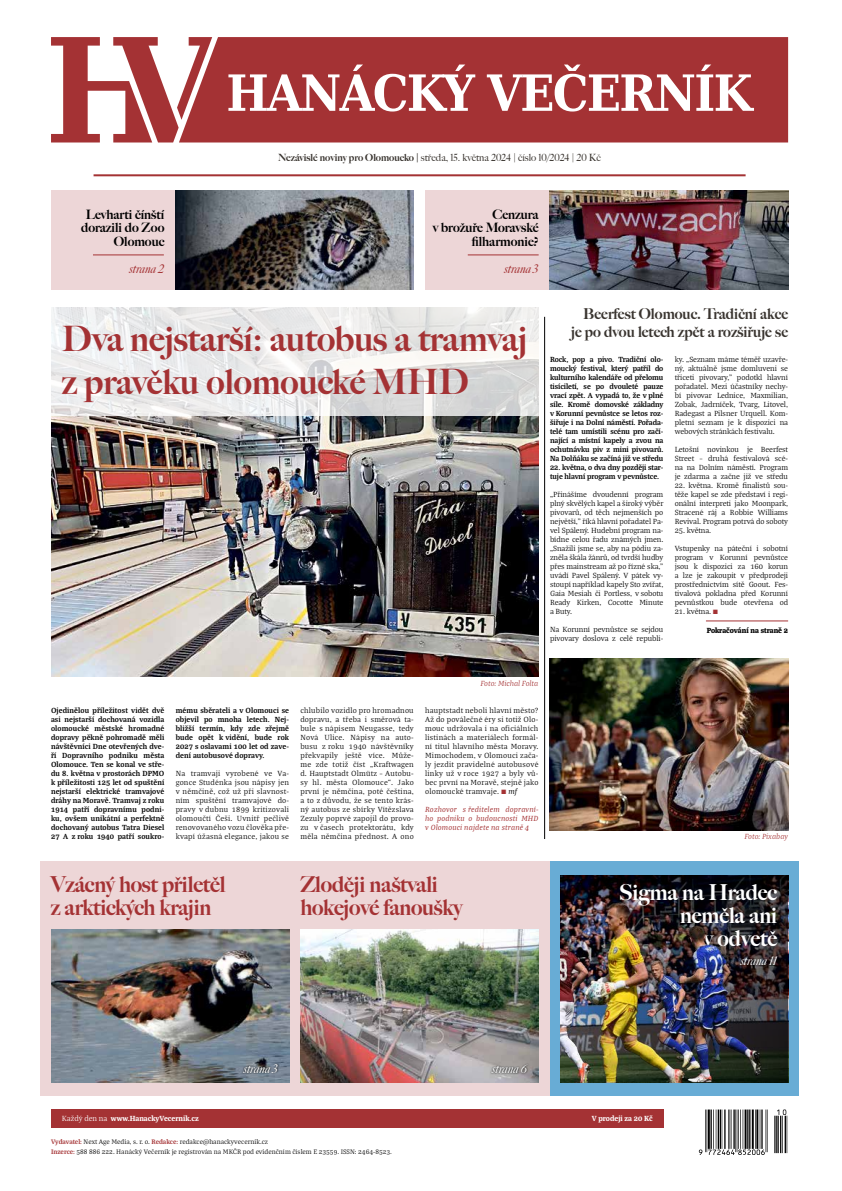
<style>
.page{position:relative;width:842px;height:1191px;background:#fff}
.page>*{position:absolute;margin:0;border:0;box-sizing:border-box;transform-origin:0 0}
.t1{font:900 35px/43px "Big Caslon FB";color:#a43234}
.t2{font:900 22px/23px "Big Caslon FB";letter-spacing:-.01em;color:#a43234}
.t3{font:900 22px/23px "Big Caslon FB";letter-spacing:-.005em;color:#fff;text-align:right}
.t4{font:900 15px/18px "Big Caslon FB";color:#39342f;text-align:right}
.t5{font:900 13px/13px "Big Caslon FB";color:#000;text-align:right}
.t6{font:italic 12px "Big Caslon FB";color:#fff}
.t7{font:italic 12px "Big Caslon FB";color:#a43234}
.t8{font:10px "Big Caslon FB";color:#39342f}
.t9{font:300 8px/9px "Bagatela";letter-spacing:-.01em;color:#000;text-align:justify}
.t10{font:700 8px/9px "Bagatela";letter-spacing:-.01em;color:#000;text-align:justify}
.t11{font:italic 8px/9px "Bagatela";letter-spacing:.02em;color:#a43234;text-align:justify}
.t12{font:8px "Bagatela Dark";color:#fff}
.t13{font:italic 300 8px "Bagatela";color:#a43234}
.t14{font:800 8px "Bagatela";color:#000}
.t15{font:300 7px/9.9px "Bagatela";color:#000}
.s1{font-weight:900}
.s2{font-weight:400;font-style:italic}
.s3{font-family:"Bagatela";font-weight:300}
.s4{font-weight:700;color:#a43234}
</style>
<div class="page">
<img style="left:51px;top:416px;width:488px;height:260px">
<div style="left:40px;top:861px;width:510px;height:234px;background:#edd6d7"></div>
<hr style="left:706px;top:620px;width:82px;height:1px;background:#a43234">
<img style="left:300px;top:929px;width:238px;height:153px">
<img style="left:51px;top:929px;width:238px;height:153px">
<hr style="left:544px;top:317px;width:1px;height:522px;background:#000">
<div style="left:51px;top:1109px;width:612px;height:18px;background:#a43234"></div>
<div style="left:51px;top:191px;width:125px;height:99px;background:#edd6d7"></div>
<div style="left:425px;top:191px;width:125px;height:99px;background:#edd6d7"></div>
<img style="left:550px;top:191px;width:238px;height:99px">
<img style="left:176px;top:191px;width:238px;height:99px">
<hr style="left:93px;top:255px;width:71px;height:1px;background:#a43234">
<hr style="left:468px;top:255px;width:71px;height:1px;background:#a43234">
<hr style="left:94px;top:174px;width:652px;height:2px;background:#a43234">
<div style="left:212px;top:37px;width:576px;height:105px;background:#a43234"></div>
<svg style="left:228px;top:65px;width:247px;height:46px"></svg>
<svg style="left:487px;top:65px;width:267px;height:46px"></svg>
<svg style="left:51px;top:37px;width:161px;height:105px"></svg>
<svg style="left:51px;top:308px;width:488px;height:108px;fill:#e9e9e9"></svg>
<svg style="left:241px;top:1062px;width:39px;height:13px"></svg>
<svg style="left:489px;top:1062px;width:40px;height:13px"></svg>
<img style="left:550px;top:659px;width:238px;height:171px">
<div style="left:550px;top:861px;width:249px;height:234px;background:#68acd5"></div>
<img style="left:561px;top:875px;width:227px;height:207px">
<svg style="left:699px;top:1109px;width:88px;height:46px"></svg>
<p class="t8" style="left:278px;top:152px;width:324px"><span class="s1">Nezávislé noviny pro Olomoucko |</span> středa, 15. května 2024 | číslo 10/2024 | 20 Kč</p>
<h3 class="t5" style="left:81px;top:208px;width:85px">Levharti čínští dorazili do Zoo<br>Olomouc</h3>
<h3 class="t5" style="left:433px;top:208px;width:107px">Cenzura<br>v brožuře Moravské filharmonie?</h3>
<h3 class="t7" style="left:130px;top:261px;width:36px">strana 2</h3>
<h3 class="t7" style="left:505px;top:261px;width:36px">strana 3</h3>
<h1 class="t1" style="left:62px;top:317px;width:467px">Dva nejstarší: autobus a tramvaj z pravěku olomoucké MHD</h1>
<h3 class="t4" style="left:571px;top:305px;width:218px">Beerfest Olomouc. Tradiční akce je po dvou letech zpět a rozšiřuje se</h3>
<p class="t10" style="left:550px;top:354px;width:115px">Rock, pop a pivo. Tradiční olo&shy;moucký festival, který patřil do kulturního kalendáře od přelomu tisíciletí, se po dvouleté pauze vrací zpět. A vypadá to, že v plné síle. Kromě domovské základny v Korunní pevnůstce se letos roz&shy;šiřuje i na Dolní náměstí. Pořada&shy;telé tam umístili scénu pro začí&shy;nající a místní kapely a zvou na ochutnávku piv z mini pivovarů.<br>Na Dolňáku se začíná již ve středu</p>
<p class="t10" style="left:550px;top:462px;width:115px">22. května, o dva dny později star&shy;tuje hlavní program v pevnůstce.</p>
<p class="t9" style="left:550px;top:489px;width:115px">„Přinášíme dvoudenní program plný skvělých kapel a široký výběr pivovarů, od těch nejmenších po největší," říká hlavní pořadatel Pa&shy;vel Spálený. Hudební program na&shy;bídne celou řadu známých jmen. „Snažili jsme se, aby na pódiu za&shy;zněla škála žánrů, od tvrdší hudby přes mainstream až po řízné ska," uvádí Pavel Spálený. V pátek vy&shy;stoupí například kapely Sto zvířat, Gaia Mesiah či Portless, v sobotu Ready Kirken, Cocotte Minute a Buty.</p>
<p class="t9" style="left:550px;top:624px;width:115px">Na Korunní pevnůstce se sejdou pivovary doslova z celé republi-</p>
<p class="t9" style="left:675px;top:354px;width:115px">ky. „Seznam máme téměř uzavře&shy;ný, aktuálně jsme domluveni se třiceti pivovary," podotkl hlavní pořadatel. Mezi účastníky nechy&shy;bí pivovar Lednice, Maxmilian, Zobak, Jadrníček, Tvarg, Litovel, Radegast a Pilsner Urquell. Kom&shy;pletní seznam je k dispozici na webových stránkách festivalu.</p>
<p class="t9" style="left:675px;top:444px;width:115px">Letošní novinkou je Beerfest Street – druhá festivalová scé&shy;na na Dolním náměstí. Program je zdarma a začne již ve středu</p>
<p class="t9" style="left:675px;top:480px;width:115px">22. května. Kromě finalistů sou&shy;těže kapel se zde představí i regi&shy;onální interpreti jako Moonpark, Stracené ráj a Robbie Williams Revival. Program potrvá do soboty</p>
<p class="t9" style="left:675px;top:525px;width:38px">25. května.</p>
<p class="t9" style="left:675px;top:543px;width:115px">Vstupenky na páteční i sobotní program v Korunní pevnůstce jsou k dispozici za 160 korun a lze je zakoupit v předprodeji prostřednictvím sítě Goout. Fes&shy;tivalová pokladna před Korunní pevnůstkou bude otevřena od</p>
<p class="t9" style="left:675px;top:606px;width:38px">21. května.</p>
<p class="t14" style="left:707px;top:624px;width:83px">Pokračování na straně 2</p>
<p class="t10" style="left:51px;top:705px;width:115px">Ojedinělou příležitost vidět dvě asi nejstarší dochovaná vozidla olomoucké městské hromadné dopravy pěkně pohromadě měli návštěvníci Dne otevřených dve&shy;ří Dopravního podniku města Olomouce. Ten se konal ve stře&shy;du 8. května v prostorách DPMO k příležitosti 125 let od spuštění nejstarší elektrické tramvajové dráhy na Moravě. Tramvaj z roku 1914 patří dopravnímu podni&shy;ku, ovšem unikátní a perfektně dochovaný autobus Tatra Diesel 27 A z roku 1940 patří soukro-</p>
<p class="t10" style="left:176px;top:705px;width:115px">mému sběrateli a v Olomouci se objevil po mnoha letech. Nej&shy;bližší termín, kdy zde zřejmě bude opět k vidění, bude rok 2027 s oslavami 100 let od zave&shy;dení autobusové dopravy.</p>
<p class="t9" style="left:176px;top:768px;width:115px">Na tramvaji vyrobené ve Va&shy;gonce Studénka jsou nápisy jen v němčině, což už při slavnost&shy;ním spuštění tramvajové do&shy;pravy v dubnu 1899 kritizovali olomoučtí Češi. Uvnitř pečlivě renovovaného vozu člověka pře&shy;kvapí úžasná elegance, jakou se</p>
<p class="t13" style="left:480px;top:678px;width:59px">Foto: Michal Folta</p>
<p class="t9" style="left:300px;top:705px;width:115px">chlubilo vozidlo pro hromadnou dopravu, a třeba i směrová ta&shy;bule s nápisem Neugasse, tedy Nová Ulice. Nápisy na auto&shy;busu z roku 1940 návštěvníky překvapily ještě více. Může&shy;me zde totiž číst „Kraftwagen d. Hauptstadt Olmütz – Autobu&shy;sy hl. města Olomouce“. Jako první je němčina, poté čeština, a to z důvodu, že se tento krás&shy;ný autobus ze sbírky Vítězslava Zezuly poprvé zapojil do provo&shy;zu v časech protektorátu, kdy měla němčina přednost. A ono</p>
<p class="t9" style="left:425px;top:705px;width:115px">hauptstadt neboli hlavní město?<br>Až do poválečné éry si totiž Olo&shy;mouc udržovala i na oficiálních listinách a materiálech formál&shy;ní titul hlavního města Moravy.<br>Mimochodem, v Olomouci zača&shy;ly jezdit pravidelné autobusové linky už v roce 1927 a byly vů&shy;bec první na Moravě, stejně jako olomoucké tramvaje. <span class="s2">mf</span></p>
<p class="t11" style="left:425px;top:804px;width:115px">Rozhovor s ředitelem dopravní&shy;ho podniku o budoucnosti MHD v Olomouci najdete na straně 4</p>
<h2 class="t2" style="left:51px;top:872px;width:176px">Vzácný host přiletěl z arktických krajin</h2>
<h2 class="t2" style="left:300px;top:872px;width:163px">Zloději naštvali hokejové fanoušky</h2>
<p class="t13" style="left:744px;top:831px;width:45px">Foto: Pixabay</p>
<h2 class="t3" style="left:619px;top:881px;width:159px">Sigma na Hradec neměla ani<br>v odvetě</h2>
<h3 class="t6" style="left:741px;top:953px;width:38px">strana 11</h3>
<h3 class="t6" style="left:244px;top:1061px;width:36px">strana 3</h3>
<h3 class="t6" style="left:492px;top:1061px;width:37px">strana 6</h3>
<p class="t12" style="left:62px;top:1112px;width:138px"><span class="s3">Každý den na</span> www.HanackyVecernik.cz</p>
<p class="t12" style="left:592px;top:1112px;width:62px">V prodeji za 20 Kč</p>
<p class="t15" style="left:51px;top:1136px;width:342px"><span class="s4">Vydavatel:</span> Next Age Media, s. r. o. <span class="s4">Redakce:</span> redakce@hanackyvecernik.cz<br><span class="s4">Inzerce:</span> 588 886 222. Hanácký Večerník je registrován na MKČR pod evidenčním číslem E 23559. ISSN: 2464-8523.</p>
</div>
